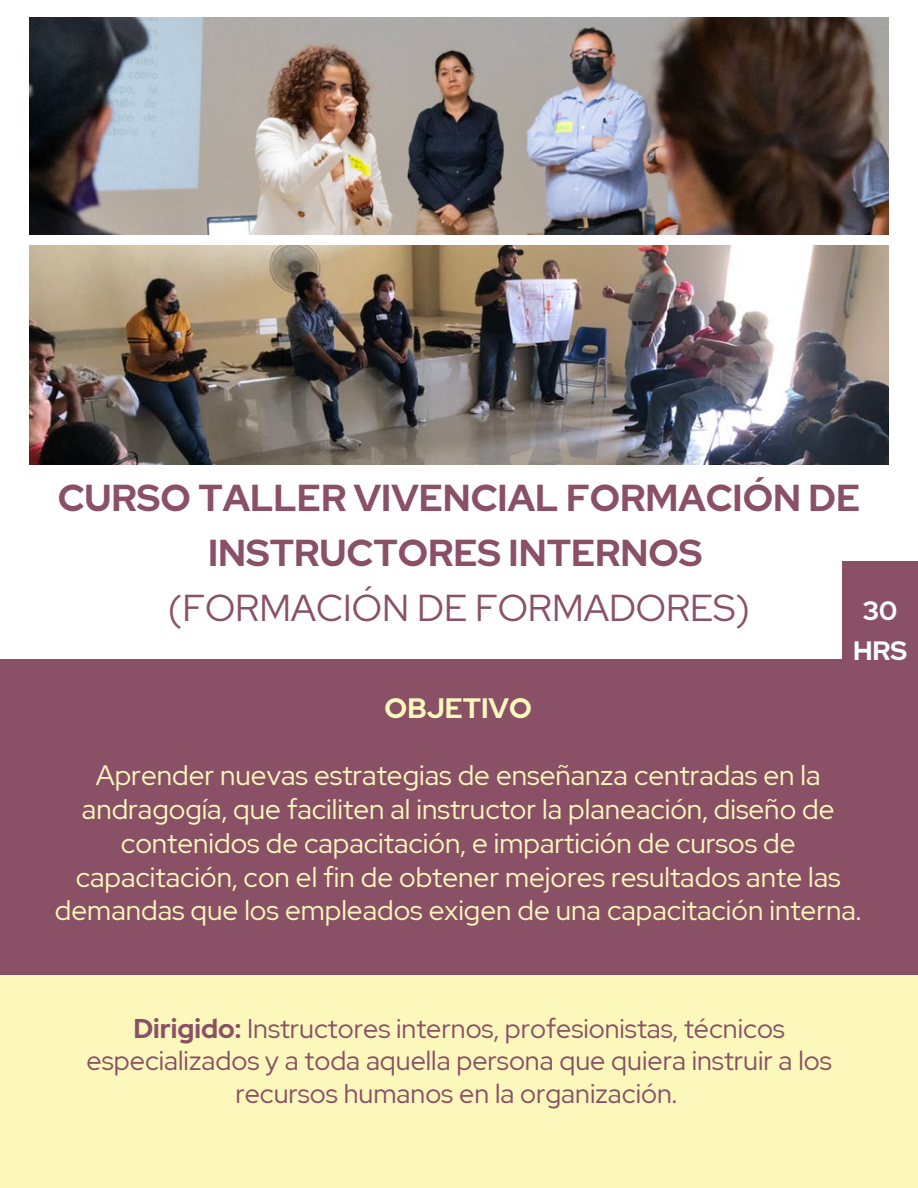
<style>
.page{position:relative;width:918px;height:1188px;background:#8a5066}
.page>*{position:absolute;margin:0;border:0;box-sizing:border-box;transform-origin:0 0}
.t1{font:700 37.35px/55.2px "Red Hat Display";color:#8a5066;text-align:center}
.t2{font:37.35px "Red Hat Display";color:#8a5066}
.t3{font:28.05px/33.8px "Red Hat Display";color:#fcf8bc;text-align:center}
.t4{font:700 28.05px "Red Hat Display";color:#fcf8bc}
.t5{font:27px/32.7px "Red Hat Display";color:#8a5066;text-align:center}
.t6{font:700 26.4px/39.3px "Red Hat Display";color:#fff;text-align:center}
.s1{font-weight:700}
</style>
<div class="page">
<div style="left:0;top:0;width:918px;height:658px;background:#fff"></div>
<img style="left:30px;top:17px;width:858px;height:218px">
<img style="left:30px;top:246px;width:858px;height:218px">
<div style="left:0;top:975px;width:918px;height:213px;background:#fcf8bc"></div>
<div style="left:842px;top:561px;width:76px;height:140px;background:#8a5066"></div>
<p class="t1" style="left:58px;top:470px;width:804px">CURSO TALLER VIVENCIAL FORMACIÓN DE<br>INSTRUCTORES INTERNOS</p>
<p class="t2" style="left:168px;top:583px;width:584px">(FORMACIÓN DE FORMADORES)</p>
<p class="t6" style="left:853px;top:591px;width:56px">30<br>HRS</p>
<p class="t4" style="left:385px;top:689px;width:149px">OBJETIVO</p>
<p class="t3" style="left:55px;top:759px;width:808px">Aprender nuevas estrategias de enseñanza centradas en la andragogía, que faciliten al instructor la planeación, diseño de contenidos de capacitación, e impartición de cursos de capacitación, con el fin de obtener mejores resultados ante las demandas que los empleados exigen de una capacitación interna.</p>
<p class="t5" style="left:87px;top:1012px;width:747px"><span class="s1">Dirigido:</span> Instructores internos, profesionistas, técnicos especializados y a toda aquella persona que quiera instruir a los recursos humanos en la organización.</p>
</div>
